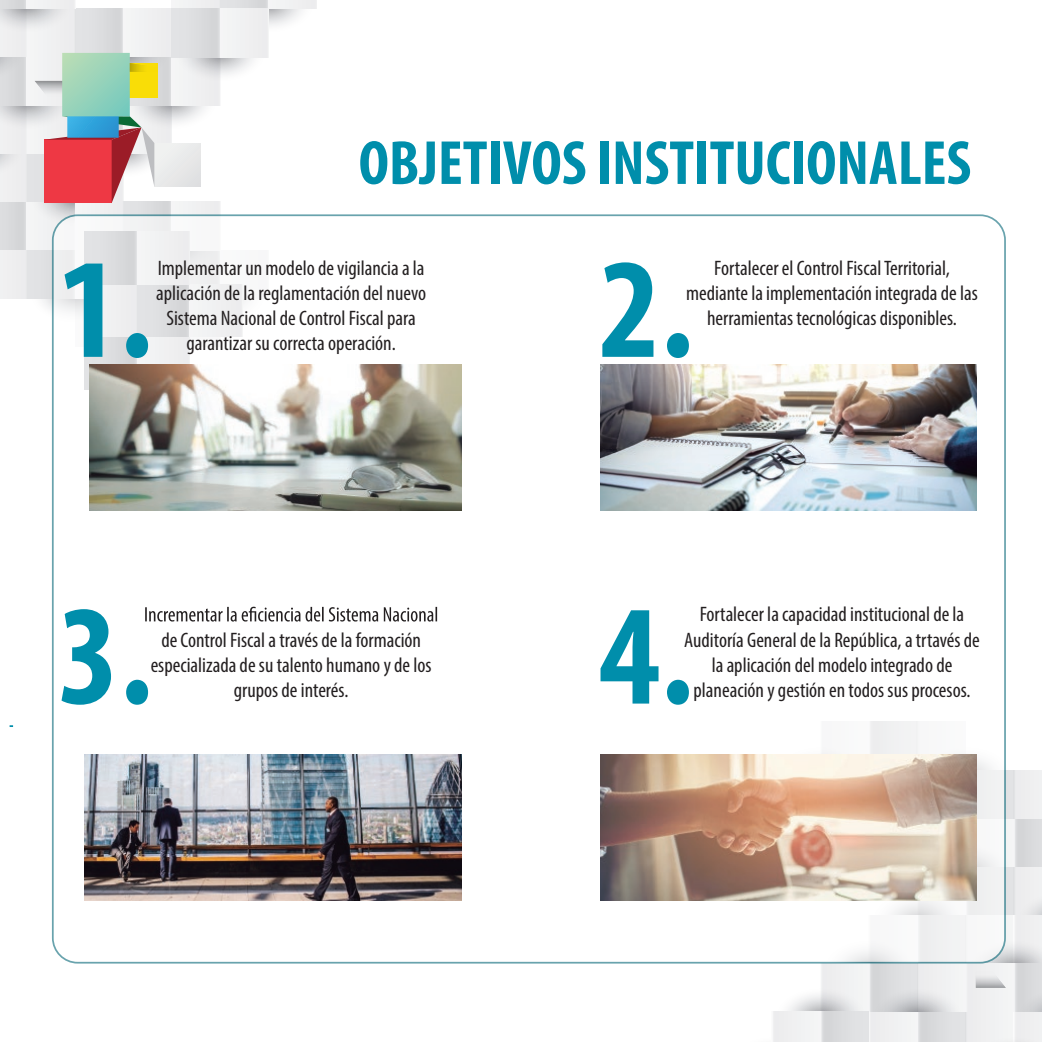
<style>
.page{position:relative;width:1042px;height:1042px;background:#fff}
.page>*{position:absolute;margin:0;border:0;box-sizing:border-box;transform-origin:0 0}
.t1{font:700 condensed 143.5px "Myriad Pro";color:#008eab}
.t2{font:700 condensed 62.82px "Myriad Pro";color:#008eab}
.t3{font:condensed 21px/25.2px "Myriad Pro";color:#231f20;text-align:center}
</style>
<div class="page">
<svg style="left:27px;top:298px;width:25px;height:26px"></svg>
<svg style="left:27px;top:250px;width:48px;height:48px"></svg>
<div style="left:0;top:250px;width:27px;height:48px;background:#eeeeef"></div>
<div style="left:172px;top:57px;width:48px;height:48px;background:#ededee"></div>
<div style="left:0;top:0;width:27px;height:8px;background:#d8d9db"></div>
<div style="left:27px;top:0;width:48px;height:8px;background:#f0f0f1"></div>
<svg style="left:223px;top:8px;width:94px;height:26px"></svg>
<div style="left:220px;top:0;width:49px;height:8px;background:#dddee0"></div>
<div style="left:172px;top:0;width:48px;height:8px;background:#f0f0f1"></div>
<div style="left:269px;top:0;width:48px;height:8px;background:#f0f0f1"></div>
<svg style="left:201px;top:57px;width:67px;height:21px"></svg>
<div style="left:172px;top:9px;width:48px;height:48px;background:#d6d7d9"></div>
<div style="left:220px;top:9px;width:48px;height:48px;background:#f0f1f2"></div>
<svg style="left:172px;top:202px;width:48px;height:48px"></svg>
<div style="left:1013px;top:818px;width:29px;height:49px;background:#d8d9db"></div>
<svg style="left:965px;top:818px;width:48px;height:49px"></svg>
<svg style="left:965px;top:867px;width:48px;height:48px"></svg>
<div style="left:1013px;top:867px;width:29px;height:48px;background:#eeeeef"></div>
<svg style="left:965px;top:770px;width:48px;height:48px"></svg>
<div style="left:1013px;top:770px;width:29px;height:48px;background:#eeeeef"></div>
<svg style="left:965px;top:915px;width:48px;height:48px"></svg>
<svg style="left:1013px;top:890px;width:29px;height:25px"></svg>
<div style="left:1013px;top:915px;width:29px;height:48px;background:#eeeeef"></div>
<svg style="left:986px;top:938px;width:56px;height:25px"></svg>
<div style="left:1013px;top:963px;width:29px;height:49px;background:#d7d8da"></div>
<div style="left:965px;top:963px;width:48px;height:49px;background:#f0f0f1"></div>
<div style="left:868px;top:963px;width:49px;height:49px;background:#dddee0"></div>
<div style="left:917px;top:963px;width:48px;height:49px;background:#f1f2f3"></div>
<div style="left:820px;top:963px;width:48px;height:49px;background:#f1f2f3"></div>
<svg style="left:868px;top:986px;width:82px;height:26px"></svg>
<div style="left:917px;top:1012px;width:48px;height:30px;background:#dcdddf"></div>
<div style="left:965px;top:1012px;width:48px;height:30px;background:#f0f0f1"></div>
<div style="left:868px;top:1012px;width:49px;height:30px;background:#f0f0f1"></div>
<div style="left:1013px;top:1012px;width:29px;height:30px;background:#eeeeef"></div>
<svg style="left:965px;top:1035px;width:49px;height:7px"></svg>
<svg style="left:789px;top:986px;width:64px;height:25px"></svg>
<div style="left:820px;top:1011px;width:48px;height:31px;background:#dcdddf"></div>
<div style="left:772px;top:1011px;width:48px;height:31px;background:#f0f0f1"></div>
<svg style="left:976px;top:977px;width:30px;height:11px"></svg>
<div style="left:53px;top:215px;width:952px;height:747px;background:#fff;border-radius:25px"></div>
<svg style="left:0;top:8px;width:201px;height:267px"></svg>
<div style="left:85px;top:337px;width:52px;height:52px;background:#dddee0"></div>
<div style="left:137px;top:337px;width:53px;height:52px;background:#f0f1f2"></div>
<div style="left:137px;top:284px;width:53px;height:53px;background:#dcdddf"></div>
<div style="left:85px;top:284px;width:52px;height:53px;background:#f0f0f1"></div>
<div style="left:190px;top:284px;width:53px;height:53px;background:#f0f0f1"></div>
<div style="left:85px;top:232px;width:52px;height:52px;background:#dcdddf"></div>
<div style="left:137px;top:232px;width:53px;height:52px;background:#f0f1f2"></div>
<svg style="left:145px;top:607px;width:292px;height:14px"></svg>
<img style="left:89px;top:364px;width:372px;height:146px">
<img style="left:600px;top:364px;width:376px;height:146px">
<img style="left:85px;top:754px;width:376px;height:146px">
<img style="left:600px;top:754px;width:376px;height:146px">
<h2 class="t2" style="left:359px;top:124px;width:614px">OBJETIVOS INSTITUCIONALES</h2>
<h1 class="t1" style="left:58px;top:219px;width:96px">1.</h1>
<p class="t3" style="left:156px;top:255px;width:271px">Implementar un modelo de vigilancia a la aplicación de la reglamentación del nuevo Sistema Nacional de Control Fiscal para garantizar su correcta operación.</p>
<h1 class="t1" style="left:599px;top:219px;width:96px">2.</h1>
<p class="t3" style="left:686px;top:255px;width:293px">Fortalecer el Control FiscalTerritorial, mediante la implementación integrada de las herramientas tecnológicas disponibles.</p>
<h1 class="t1" style="left:58px;top:566px;width:96px">3.</h1>
<p class="t3" style="left:151px;top:627px;width:282px">de Control Fiscal a través de la formación especializada de su talento humano y de los grupos de interés.</p>
<p class="t3" style="left:684px;top:601px;width:297px">Fortalecer la capacidad institucional de la Auditoría General de la República, a trtavés de la aplicación del modelo integrado de planeación y gestión en todos sus procesos.</p>
<h1 class="t1" style="left:599px;top:566px;width:96px">4.</h1>
</div>
